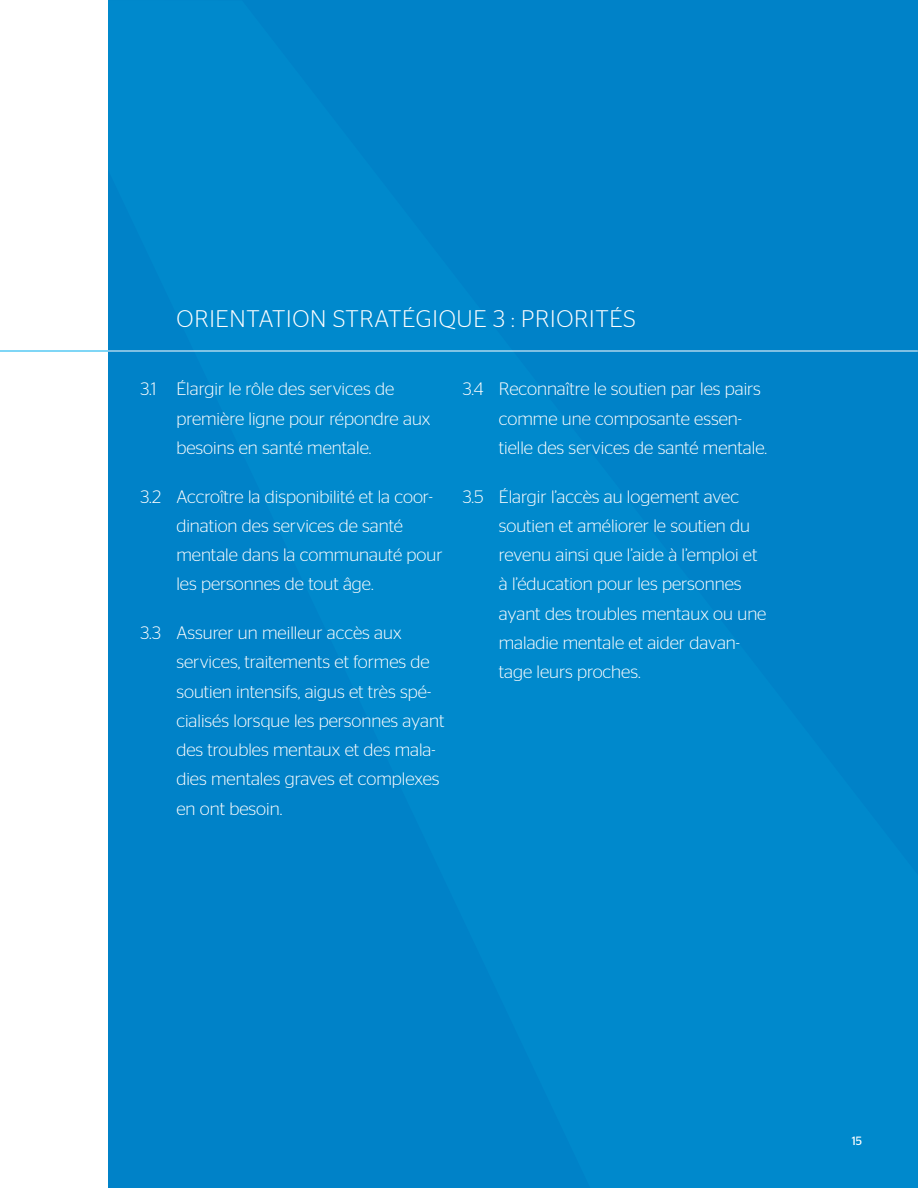
<style>
.page{position:relative;width:918px;height:1188px;background:#fff}
.page>*{position:absolute;margin:0;border:0;box-sizing:border-box;transform-origin:0 0}
.Heading_2-Reccomenda{font:300 24px "Stag Sans";letter-spacing:.03em;color:#fff}
.Reccomendations_List{font:300 18px/29.2px "Stag Sans";color:#fff}
.t1{font:12px "Stag Sans";color:#fff}
</style>
<div class="page">
<div style="left:108px;top:0;width:810px;height:1188px;background:#0082c8"></div>
<hr style="left:0;top:351px;width:108px;height:1px;background:#00aeef">
<hr style="left:108px;top:351px;width:810px;height:1px;background:#fff">
<p class="Heading_2-Reccomenda" style="left:177px;top:305px;width:461px">ORIENTATION STRATÉGIQUE 3 : PRIORITÉS</p>
<p class="Reccomendations_List" style="left:176px;top:374px;width:256px;text-indent:-36px">3.1 Élargir le rôle des services de première ligne pour répondre aux besoins en santé mentale.</p>
<p class="Reccomendations_List" style="left:176px;top:481px;width:268px;text-indent:-36px">3.2 Accroître la disponibilité et la coor&shy;dination des services de santé mentale dans la communauté pour les personnes de tout âge.</p>
<p class="Reccomendations_List" style="left:176px;top:618px;width:270px;text-indent:-36px">3.3 Assurer un meilleur accès aux services, traitements et formes de soutien intensifs, aigus et très spé&shy;cialisés lorsque les personnes ayant des troubles mentaux et des mala&shy;dies mentales graves et complexes en ont besoin.</p>
<p class="Reccomendations_List" style="left:499px;top:374px;width:270px;text-indent:-36px">3.4 Reconnaître le soutien par les pairs comme une composante essen&shy;tielle des services de santé mentale.</p>
<p class="Reccomendations_List" style="left:499px;top:481px;width:269px;text-indent:-36px">3.5 Élargir l’accès au logement avec soutien et améliorer le soutien du revenu ainsi que l’aide à l’emploi et à l’éducation pour les personnes ayant des troubles mentaux ou une maladie mentale et aider davan&shy;tage leurs proches.</p>
<p class="t1" style="left:852px;top:1134px;width:12px">15</p>
</div>
